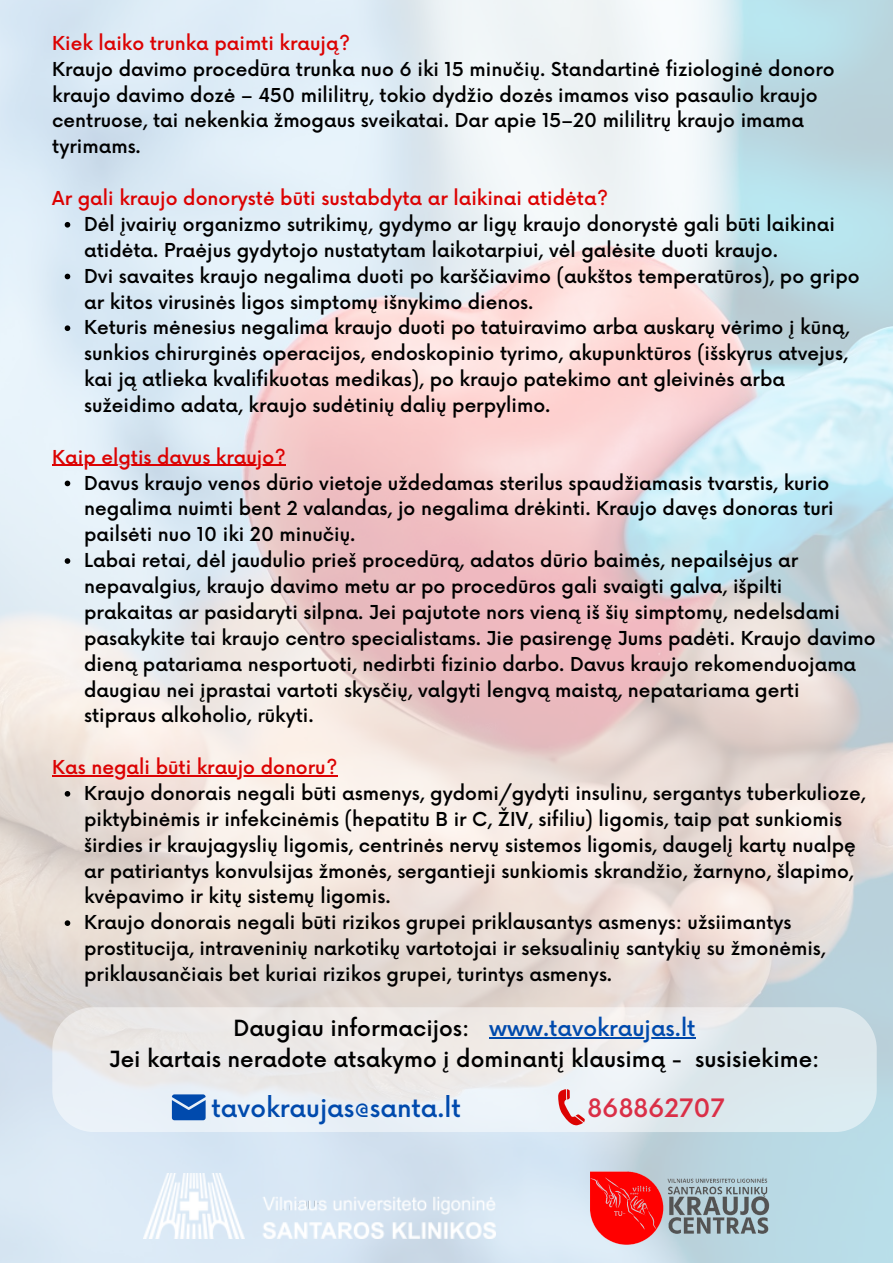
<style>
.page{position:relative;width:893px;height:1264px;background:#fff}
.page>*{position:absolute;margin:0;border:0;box-sizing:border-box;transform-origin:0 0}
.t1{font:500 24.75px "Now";color:#004aad}
.t2{font:500 24.75px "Now";color:#da2f47}
.t3{font:500 21.75px/30.3px "Now";color:#000;text-align:center}
.t4{font:500 18.75px/25.8px "Now";color:#000}
.t5{font:500 18.75px "Now";color:#dc0202}
.s1{color:#004aad}
</style>
<div class="page">
<img style="left:0;top:0;width:892px;height:1262px">
<svg style="left:52px;top:1007px;width:824px;height:125px;background:#e7eaed"></svg>
<svg style="left:65px;top:222px;width:5px;height:5px"></svg>
<svg style="left:65px;top:274px;width:5px;height:5px"></svg>
<svg style="left:65px;top:325px;width:5px;height:6px"></svg>
<svg style="left:65px;top:480px;width:5px;height:6px"></svg>
<svg style="left:65px;top:558px;width:5px;height:6px"></svg>
<svg style="left:65px;top:791px;width:5px;height:5px"></svg>
<svg style="left:65px;top:920px;width:5px;height:6px"></svg>
<hr style="left:52px;top:465px;width:234px;height:1px;background:#dc0202">
<hr style="left:52px;top:775px;width:285px;height:1px;background:#dc0202">
<hr style="left:489px;top:1037px;width:206px;height:1px;background:#004aad">
<svg style="left:172px;top:1094px;width:33px;height:26px"></svg>
<svg style="left:558px;top:1089px;width:27px;height:37px"></svg>
<img style="left:584px;top:1143px;width:186px;height:119px">
<img style="left:143px;top:1173px;width:352px;height:65px">
<p class="t5" style="left:52px;top:33px;width:299px">Kiek laiko trunka paimti kraują?</p>
<p class="t4" style="left:52px;top:57px;width:783px">Kraujo davimo procedūra trunka nuo 6 iki 15 minučių. Standartinė fiziologinė donoro kraujo davimo dozė – 450 mililitrų, tokio dydžio dozės imamos viso pasaulio kraujo centruose, tai nekenkia žmogaus sveikatai. Dar apie 15–20 mililitrų kraujo imama tyrimams.</p>
<p class="t5" style="left:52px;top:188px;width:557px">Ar gali kraujo donorystė būti sustabdyta ar laikinai atidėta?</p>
<p class="t4" style="left:84px;top:212px;width:776px">Dėl įvairių organizmo sutrikimų, gydymo ar ligų kraujo donorystė gali būti laikinai atidėta. Praėjus gydytojo nustatytam laikotarpiui, vėl galėsite duoti kraujo.<br>Dvi savaites kraujo negalima duoti po karščiavimo (aukštos temperatūros), po gripo ar kitos virusinės ligos simptomų išnykimo dienos.<br>Keturis mėnesius negalima kraujo duoti po tatuiravimo arba auskarų vėrimo į kūną, sunkios chirurginės operacijos, endoskopinio tyrimo, akupunktūros (išskyrus atvejus, kai ją atlieka kvalifikuotas medikas), po kraujo patekimo ant gleivinės arba sužeidimo adata, kraujo sudėtinių dalių perpylimo.</p>
<p class="t5" style="left:52px;top:447px;width:235px">Kaip elgtis davus kraujo?</p>
<p class="t4" style="left:84px;top:471px;width:792px">Davus kraujo venos dūrio vietoje uždedamas sterilus spaudžiamasis tvarstis, kurio negalima nuimti bent 2 valandas, jo negalima drėkinti. Kraujo davęs donoras turi pailsėti nuo 10 iki 20 minučių.<br>Labai retai, dėl jaudulio prieš procedūrą, adatos dūrio baimės, nepailsėjus ar nepavalgius, kraujo davimo metu ar po procedūros gali svaigti galva, išpilti prakaitas ar pasidaryti silpna. Jei pajutote nors vieną iš šių simptomų, nedelsdami pasakykite tai kraujo centro specialistams. Jie pasirengę Jums padėti. Kraujo davimo dieną patariama nesportuoti, nedirbti fizinio darbo. Davus kraujo rekomenduojama daugiau nei įprastai vartoti skysčių, valgyti lengvą maistą, nepatariama gerti stipraus alkoholio, rūkyti.</p>
<p class="t5" style="left:52px;top:757px;width:286px">Kas negali būti kraujo donoru?</p>
<p class="t4" style="left:84px;top:781px;width:782px">Kraujo donorais negali būti asmenys, gydomi/gydyti insulinu, sergantys tuberkulioze, piktybinėmis ir infekcinėmis (hepatitu B ir C, ŽIV, sifiliu) ligomis, taip pat sunkiomis širdies ir kraujagyslių ligomis, centrinės nervų sistemos ligomis, daugelį kartų nualpę ar patiriantys konvulsijas žmonės, sergantieji sunkiomis skrandžio, žarnyno, šlapimo, kvėpavimo ir kitų sistemų ligomis.<br>Kraujo donorais negali būti rizikos grupei priklausantys asmenys: užsiimantys prostitucija, intraveninių narkotikų vartotojai ir seksualinių santykių su žmonėmis, priklausančiais bet kuriai rizikos grupei, turintys asmenys.</p>
<p class="t3" style="left:109px;top:1014px;width:711px">Daugiau informacijos: <span class="s1">www.tavokraujas.lt<br></span>Jei kartais neradote atsakymo į dominantį klausimą - susisiekime:</p>
<h1 class="t1" style="left:211px;top:1094px;width:251px">tavokraujas@santa.lt</h1>
<h1 class="t2" style="left:587px;top:1094px;width:138px">868862707</h1>
</div>
